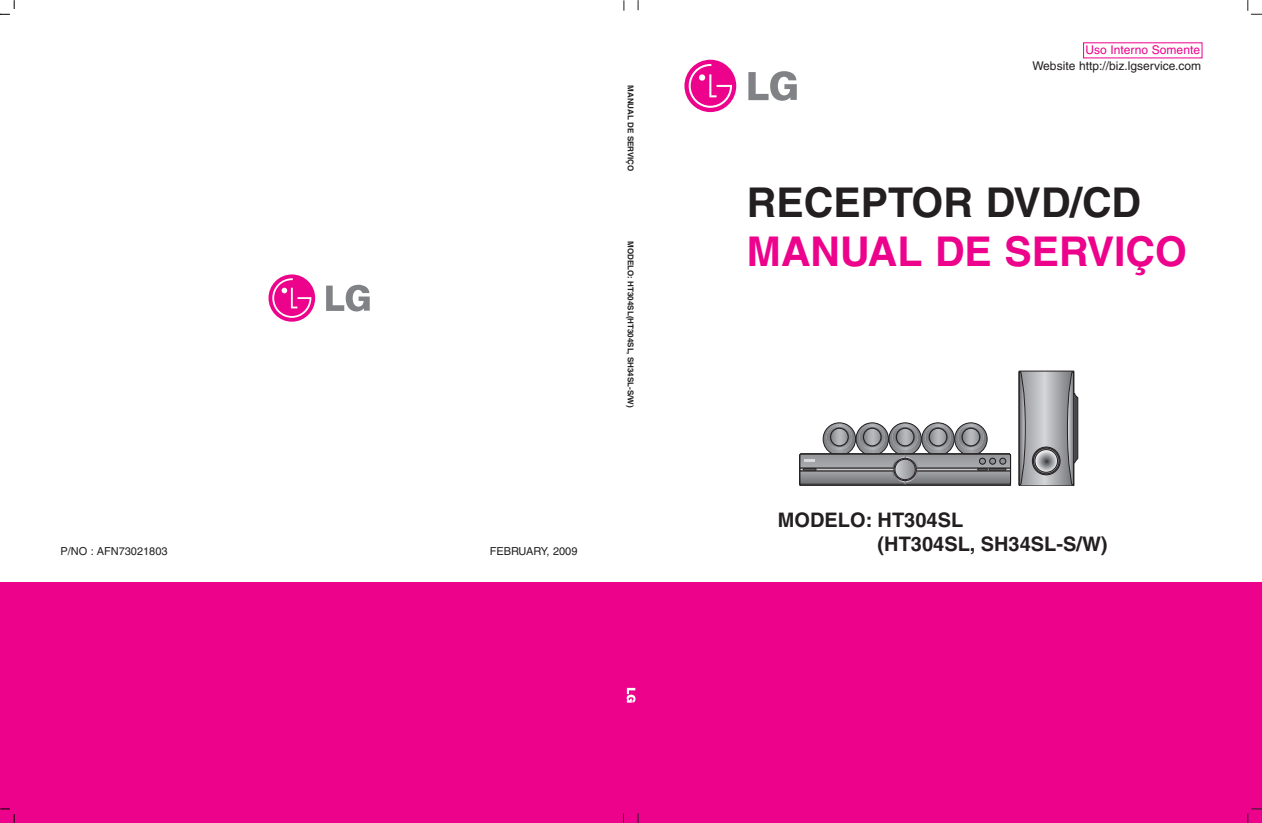
<style>
.page{position:relative;width:1262px;height:823px;background:#fff}
.page>*{position:absolute;margin:0;border:0;box-sizing:border-box;transform-origin:0 0}
.t1{font:700 41px "Helvetica";color:#ed028c}
.t2{font:700 41px "Helvetica";color:#231f20}
.t3{font:700 20px/24px "Helvetica";color:#231f20}
.t4{font:12px "Helvetica";color:#231f20}
.t5{font:12px "Helvetica";color:#ed028c}
.t6{font:11px "Helvetica";color:#231f20}
.t7{font:700 8px "Helvetica";color:#231f20}
</style>
<div class="page">
<div style="left:0;top:582px;width:1261px;height:240px;background:#ed028c"></div>
<svg style="left:748px;top:71px;width:48px;height:30px"></svg>
<div style="left:684px;top:60px;width:52px;height:52px;background:#ed028c;border-radius:50%"></div>
<svg style="left:688px;top:64px;width:44px;height:44px"></svg>
<svg style="left:626px;top:687px;width:9px;height:15px"></svg>
<svg style="left:326px;top:284px;width:44px;height:27px"></svg>
<svg style="left:268px;top:274px;width:47px;height:47px"></svg>
<svg style="left:272px;top:278px;width:39px;height:39px;background:#f038a4"></svg>
<svg style="left:0;top:808px;width:15px;height:14px"></svg>
<svg style="left:0;top:0;width:15px;height:15px"></svg>
<svg style="left:1247px;top:808px;width:14px;height:14px"></svg>
<svg style="left:1247px;top:0;width:14px;height:15px"></svg>
<div style="left:799px;top:453px;width:211px;height:32px;border:1px solid #231f20;border-radius:2px"></div>
<svg style="left:799px;top:422px;width:211px;height:62px"></svg>
<svg style="left:958px;top:424px;width:25px;height:25px"></svg>
<svg style="left:960px;top:426px;width:21px;height:21px"></svg>
<svg style="left:961px;top:427px;width:19px;height:19px"></svg>
<svg style="left:962px;top:428px;width:17px;height:17px"></svg>
<div style="left:962px;top:428px;width:17px;height:17px;border:1px solid #231f20;border-radius:50%"></div>
<svg style="left:1018px;top:370px;width:60px;height:115px;background:#9b9b9e"></svg>
<p class="t7" style="left:635px;top:85px;width:87px;rotate:90deg">MANUAL DE SERVIÇO</p>
<p class="t7" style="left:635px;top:241px;width:168px;rotate:90deg">MODELO: HT304SL(HT304SL, SH34SL-S/W)</p>
<h3 class="t6" style="left:61px;top:544px;width:109px">P/NO : AFN73021803</h3>
<h3 class="t6" style="left:489px;top:544px;width:89px">february, 2009</h3>
<h3 class="t5" style="left:1085px;top:43px;width:116px">Uso Interno Somente</h3>
<h3 class="t4" style="left:1032px;top:59px;width:170px">Website http://biz.lgservice.com</h3>
<h1 class="t2" style="left:747px;top:177px;width:396px">RECEPTOR DVD/CD</h1>
<h1 class="t1" style="left:747px;top:227px;width:442px">MANUAL DE SERVIÇO</h1>
<h2 class="t3" style="left:877px;top:507px;width:231px;text-indent:-100px">MODELO: HT304SL<br>(HT304SL, SH34SL-S/W)</h2>
</div>
